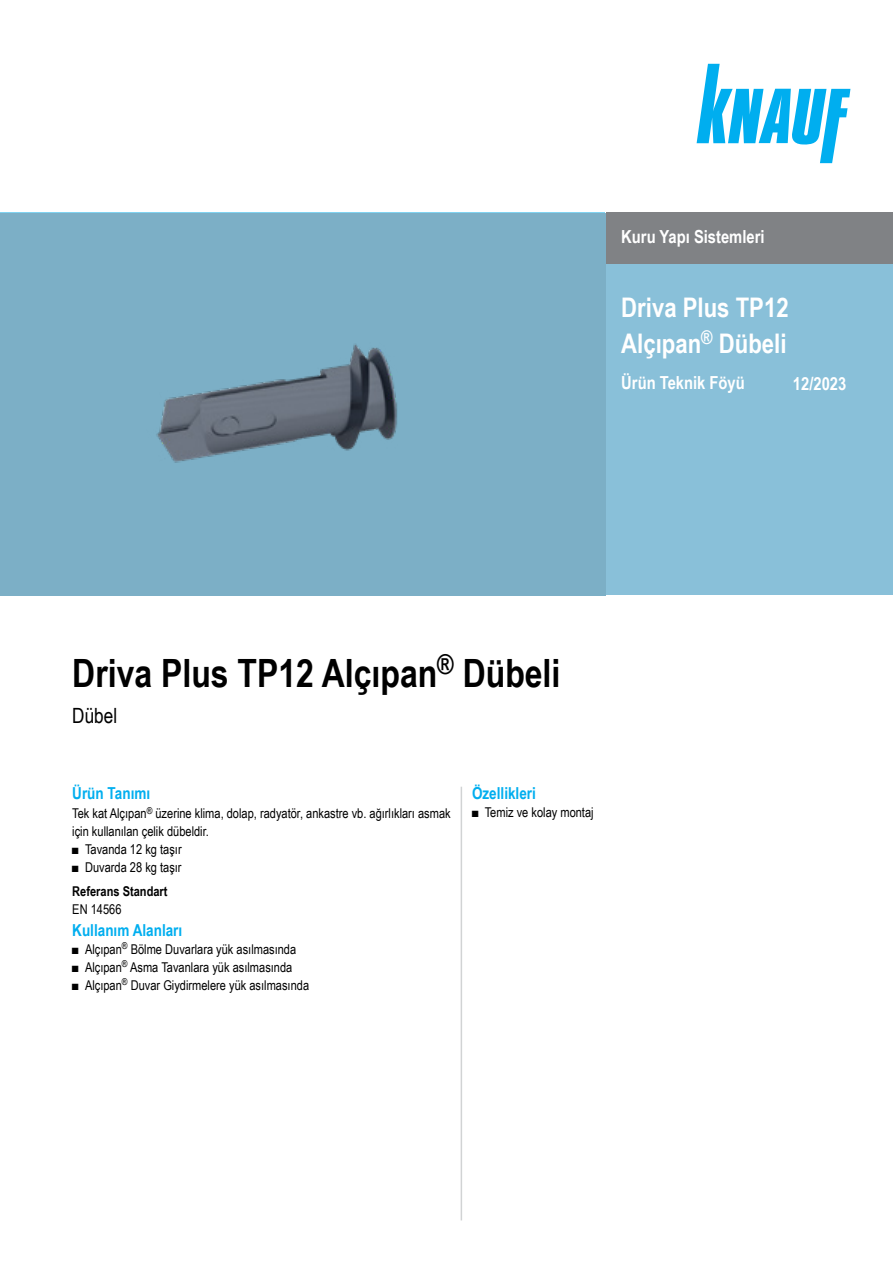
<style>
.page{position:relative;width:893px;height:1263px;background:#fff}
.page>*{position:absolute;margin:0;border:0;box-sizing:border-box;transform-origin:0 0}
.t1{font:700 39px "Arial Narrow";color:#000}
.t2{font:700 27px/36px "Arial Narrow";color:#fff}
.t3{font:21px "Arial Narrow";color:#000}
.t4{font:700 18px "Arial Narrow";color:#fff}
.t5{font:700 16.5px "Arial Narrow";color:#00aeef}
.t6{font:13.5px/18px "Arial Narrow";color:#000}
.t7{font:700 13.5px "Arial Narrow";color:#000}
</style>
<div class="page">
<div style="left:606px;top:213px;width:287px;height:382px;background:#89c0d9"></div>
<div style="left:606px;top:213px;width:287px;height:51px;background:#808285"></div>
<svg style="left:697px;top:64px;width:153px;height:99px"></svg>
<div style="left:0;top:213px;width:606px;height:382px;background:#7cafc6"></div>
<img style="left:156px;top:344px;width:242px;height:119px">
<hr style="left:461px;top:787px;width:1px;height:433px;background:#d1d3d4">
<h3 class="t4" style="left:621px;top:223px;width:145px">Kuru Yapı Sistemleri</h3>
<h2 class="t2" style="left:621px;top:288px;width:169px">Driva Plus TP12<br>Alçıpan<sup>®</sup> Dübeli</h2>
<h3 class="t4" style="left:621px;top:369px;width:125px">Ürün Teknik Föyü</h3>
<h3 class="t4" style="left:793px;top:370px;width:55px">12/2023</h3>
<h1 class="t1" style="left:72px;top:644px;width:490px">Driva Plus TP12 Alçıpan<sup>®</sup> Dübeli</h1>
<h3 class="t3" style="left:72px;top:700px;width:46px">Dübel</h3>
<p class="t5" style="left:72px;top:780px;width:79px">Ürün Tanımı</p>
<p class="t6" style="left:72px;top:804px;width:380px">Tek kat Alçıpan<sup>®</sup> üzerine klima, dolap, radyatör, ankastre vb. ağırlıkları asmak için kullanılan çelik dübeldir.</p>
<p class="t6" style="left:72px;top:840px;width:111px">■ Tavanda 12 kg taşır</p>
<p class="t6" style="left:72px;top:858px;width:111px">■ Duvarda 28 kg taşır</p>
<p class="t7" style="left:72px;top:880px;width:97px">Referans Standart</p>
<p class="t6" style="left:72px;top:899px;width:51px">EN 14566</p>
<p class="t5" style="left:72px;top:917px;width:112px">Kullanım Alanları</p>
<p class="t6" style="left:72px;top:939px;width:225px">■ Alçıpan<sup>®</sup> Bölme Duvarlara yük asılmasında</p>
<p class="t6" style="left:72px;top:957px;width:222px">■ Alçıpan<sup>®</sup> Asma Tavanlara yük asılmasında</p>
<p class="t6" style="left:72px;top:975px;width:238px">■ Alçıpan<sup>®</sup> Duvar Giydirmelere yük asılmasında</p>
<p class="t5" style="left:472px;top:780px;width:65px">Özellikleri</p>
<p class="t6" style="left:472px;top:802px;width:123px">■ Temiz ve kolay montaj</p>
</div>
